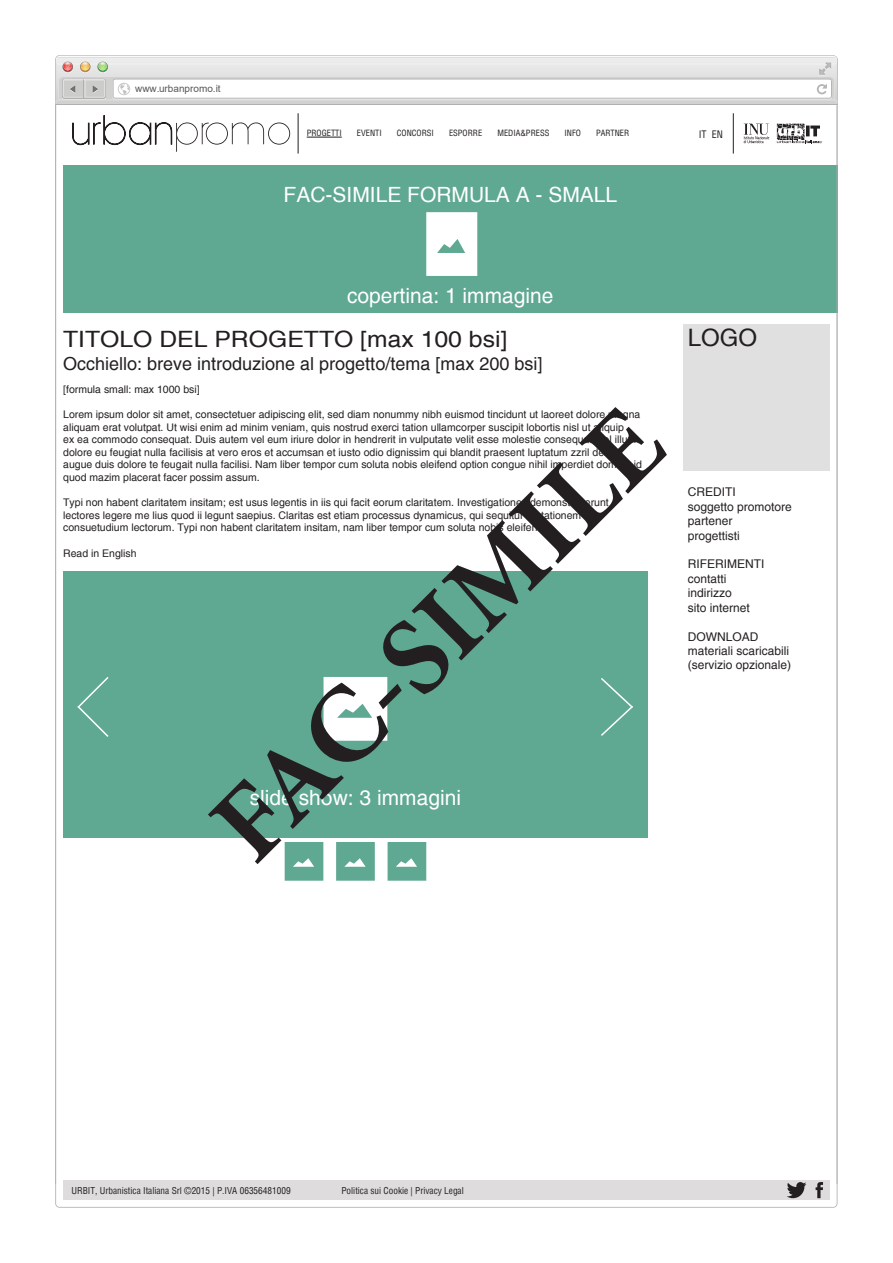
<style>
.page{position:relative;width:893px;height:1263px;background:#fff}
.page>*{position:absolute;margin:0;border:0;box-sizing:border-box;transform-origin:0 0}
.t1{font:700 108px "Minion Pro";color:#231f20}
.t2{font:24px "Helvetica";color:#231f20}
.t3{font:22.5px "Helvetica";color:#231f20;scale:1.1 1}
.t4{font:21px "Helvetica";color:#fff}
.t5{font:18px "Helvetica";color:#231f20}
.t6{font:12px "Helvetica";color:#231f20}
.t7{font:10.5px/12.6px "Helvetica";color:#231f20}
.t8{font:10.05px "Arial";color:#575757}
.t9{font:condensed 10.05px "Helvetica";color:#231f20}
.t10{font:condensed 9.3px "Helvetica";color:#231f20}
.t11{font:condensed 8.4px "Helvetica";color:#231f20}
</style>
<div class="page">
<svg style="left:55px;top:55px;width:783px;height:50px"></svg>
<div style="left:63px;top:166px;width:774px;height:147px;background:#5fa891"></div>
<svg style="left:426px;top:212px;width:51px;height:64px;background:#f3f8f7"></svg>
<div style="left:63px;top:572px;width:585px;height:266px;background:#5fa891"></div>
<svg style="left:324px;top:677px;width:63px;height:64px;background:#f4f9f7"></svg>
<svg style="left:77px;top:677px;width:32px;height:60px"></svg>
<svg style="left:601px;top:678px;width:32px;height:58px"></svg>
<svg style="left:285px;top:842px;width:38px;height:39px"></svg>
<svg style="left:336px;top:842px;width:39px;height:39px;background:#6bae99"></svg>
<svg style="left:388px;top:842px;width:38px;height:39px"></svg>
<div style="left:63px;top:1180px;width:767px;height:20px;background:#dfdcdd"></div>
<svg style="left:55px;top:1182px;width:782px;height:26px"></svg>
<svg style="left:72px;top:115px;width:218px;height:37px"></svg>
<hr style="left:298px;top:113px;width:1px;height:41px;background:#231f20">
<hr style="left:733px;top:113px;width:1px;height:41px;background:#231f20">
<svg style="left:777px;top:123px;width:45px;height:20px"></svg>
<svg style="left:743px;top:124px;width:26px;height:20px"></svg>
<hr style="left:307px;top:137px;width:35px;height:1px;background:#231f20">
<hr style="left:837px;top:105px;width:1px;height:1079px;background:#b0b0b0">
<hr style="left:55px;top:105px;width:1px;height:1079px;background:#b0b0b0">
<div style="left:683px;top:324px;width:147px;height:146px;background:#e0e0e0"></div>
<p class="t8" style="left:135px;top:81px;width:87px">www.urbanpromo.it</p>
<p class="t11" style="left:307px;top:128px;width:37px">PROGETTI</p>
<p class="t11" style="left:357px;top:128px;width:26px">EVENTI</p>
<p class="t11" style="left:397px;top:128px;width:38px">CONCORSI</p>
<p class="t11" style="left:449px;top:128px;width:35px">ESPORRE</p>
<p class="t11" style="left:497px;top:128px;width:53px">MEDIA&amp;PRESS</p>
<p class="t11" style="left:565px;top:128px;width:18px">INFO</p>
<p class="t11" style="left:596px;top:128px;width:35px">PARTNER</p>
<p class="t9" style="left:699px;top:127px;width:26px">IT EN</p>
<p class="t4" style="left:283px;top:182px;width:335px">FAC-SIMILE FORMULA A - SMALL</p>
<p class="t4" style="left:347px;top:283px;width:208px">copertina: 1 immagine</p>
<p class="t3" style="left:63px;top:326px;width:405px">TITOLO DEL PROGETTO [max 100 bsi]</p>
<p class="t5" style="left:63px;top:353px;width:481px">Occhiello: breve introduzione al progetto/tema [max 200 bsi]</p>
<p class="t7" style="left:63px;top:383px;width:138px">[formula small: max 1000 bsi]</p>
<p class="t7" style="left:63px;top:408px;width:580px">Lorem ipsum dolor sit amet, consectetuer adipiscing elit, sed diam nonummy nibh euismod tincidunt ut laoreet dolore magna aliquam erat volutpat. Ut wisi enim ad minim veniam, quis nostrud exerci tation ullamcorper suscipit lobortis nisl ut aliquip<br>ex ea commodo consequat. Duis autem vel eum iriure dolor in hendrerit in vulputate velit esse molestie consequat, vel illum dolore eu feugiat nulla facilisis at vero eros et accumsan et iusto odio dignissim qui blandit praesent luptatum zzril delenit augue duis dolore te feugait nulla facilisi. Nam liber tempor cum soluta nobis eleifend option congue nihil imperdiet doming id quod mazim placerat facer possim assum.</p>
<p class="t7" style="left:63px;top:496px;width:547px">Typi non habent claritatem insitam; est usus legentis in iis qui facit eorum claritatem. Investigationes demonstraverunt lectores legere me lius quod ii legunt saepius. Claritas est etiam processus dynamicus, qui sequitur mutationem consuetudium lectorum. Typi non habent claritatem insitam, nam liber tempor cum soluta nobis eleifend.</p>
<p class="t7" style="left:63px;top:547px;width:75px">Read in English</p>
<p class="t1" style="left:176px;top:789px;width:589px;rotate:-45deg">FAC-SIMILE</p>
<p class="t4" style="left:250px;top:785px;width:213px">slide show: 3 immagini</p>
<p class="t2" style="left:688px;top:323px;width:71px">LOGO</p>
<p class="t6" style="left:688px;top:485px;width:49px">CREDITI</p>
<p class="t6" style="left:688px;top:500px;width:106px">soggetto promotore</p>
<p class="t6" style="left:688px;top:514px;width:46px">partener</p>
<p class="t6" style="left:688px;top:528px;width:54px">progettisti</p>
<p class="t6" style="left:688px;top:557px;width:78px">RIFERIMENTI</p>
<p class="t6" style="left:688px;top:572px;width:40px">contatti</p>
<p class="t6" style="left:688px;top:586px;width:46px">indirizzo</p>
<p class="t6" style="left:688px;top:600px;width:64px">sito internet</p>
<p class="t6" style="left:688px;top:629px;width:72px">DOWNLOAD</p>
<p class="t6" style="left:688px;top:644px;width:103px">materiali scaricabili</p>
<p class="t6" style="left:688px;top:658px;width:105px">(servizio opzionale)</p>
<p class="t10" style="left:71px;top:1184px;width:221px">URBIT, Urbanistica Italiana Srl ©2015 | P.IVA 06356481009</p>
<p class="t10" style="left:341px;top:1184px;width:124px">Politica sui Cookie | Privacy Legal</p>
</div>
